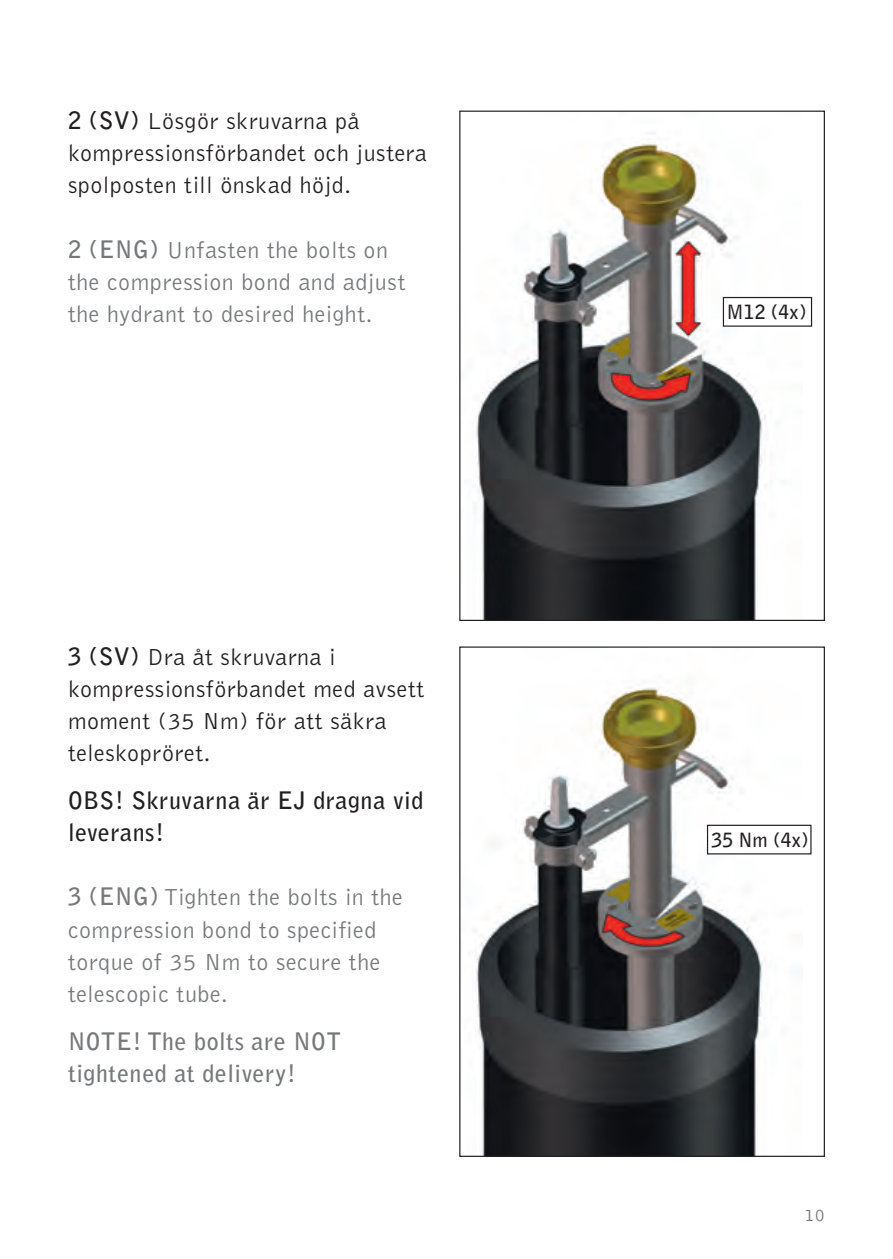
<style>
.page{position:relative;width:893px;height:1259px;background:#fff}
.page>*{position:absolute;margin:0;border:0;box-sizing:border-box;transform-origin:0 0}
.t1{font:300 24px/32.4px "Bell Gothic";letter-spacing:.02em;color:#76787b}
.t2{font:300 24px/32.4px "Bell Gothic";letter-spacing:.02em;color:#231f20}
.t3{font:700 24px/32.4px "Bell Gothic";letter-spacing:.02em;color:#76787b}
.t4{font:700 24px/32.4px "Bell Gothic";letter-spacing:.02em;color:#231f20}
.t5{font:700 19.5px "Bell Gothic";color:#231f20}
.t6{font:300 18px "Bell Gothic";color:#76787b}
.s1{font-weight:700}
</style>
<div class="page">
<img style="left:474px;top:132px;width:328px;height:487px">
<img style="left:474px;top:687px;width:328px;height:468px">
<div style="left:723px;top:297px;width:88px;height:29px;background:#fff"></div>
<div style="left:723px;top:297px;width:89px;height:30px;border:1px solid #231f20"></div>
<div style="left:707px;top:825px;width:104px;height:29px;background:#fff"></div>
<div style="left:707px;top:824px;width:104px;height:30px;border:1px solid #231f20"></div>
<p class="t2" style="left:68px;top:106px;width:360px"><span class="s1">2 (SV)</span> Lösgör skruvarna på kompressionsförbandet och justera spolposten till önskad höjd.</p>
<p class="t1" style="left:68px;top:235px;width:339px"><span class="s1">2 (ENG)</span> Unfasten the bolts on the compression bond and adjust the hydrant to desired height.</p>
<p class="t2" style="left:68px;top:642px;width:358px"><span class="s1">3 (SV)</span> Dra åt skruvarna i kompressionsförbandet med avsett moment (35 Nm) för att säkra teleskopröret.</p>
<p class="t4" style="left:68px;top:785px;width:357px">OBS! Skruvarna är EJ dragna vid leverans!</p>
<p class="t1" style="left:68px;top:882px;width:336px"><span class="s1">3 (ENG)</span> Tighten the bolts in the compression bond to specified torque of 35 Nm to secure the telescopic tube.</p>
<p class="t3" style="left:68px;top:1026px;width:274px">NOTE! The bolts are NOT tightened at delivery!</p>
<p class="t5" style="left:727px;top:304px;width:82px">M12 (4x)</p>
<p class="t5" style="left:712px;top:832px;width:99px">35 Nm (4x)</p>
<p class="t6" style="left:805px;top:1208px;width:22px">10</p>
</div>
